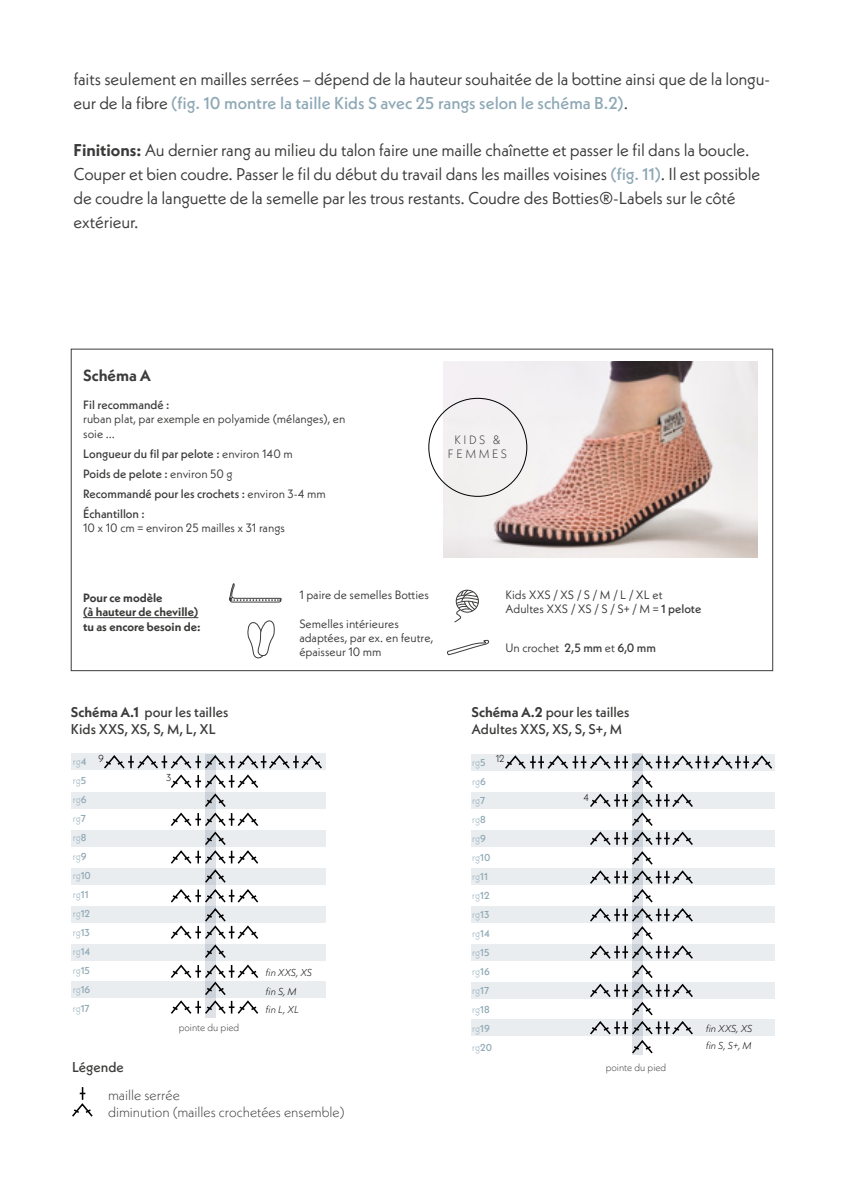
<style>
.page{position:relative;width:845px;height:1191px;background:#fff}
.page>*{position:absolute;margin:0;border:0;box-sizing:border-box;transform-origin:0 0}
.t1{font:17px/24px "Neue Kabel";letter-spacing:-.01em;color:#3b3b3a}
.t2{font:700 16px "Neue Kabel";color:#3b3b3a}
.t3{font:500 14px/16.8px "Neue Kabel";color:#3b3b3a}
.t4{font:300 14px/16.8px "Neue Kabel";color:#3b3b3a}
.t5{font:12px/14.4px "Neue Kabel";color:#3b3b3a}
.t6{font:500 12px/20px "Neue Kabel";color:#3b3b3a}
.t7{font:700 12px/14.4px "Neue Kabel";color:#3b3b3a}
.t8{font:300 12px/14.4px "Neue Kabel";letter-spacing:.21em;color:#3b3b3a;text-align:center}
.t9{font:300 10px/19px "Neue Kabel";letter-spacing:-.015em;color:#8ea8b5}
.t10{font:italic 300 10px/18.6px "Neue Kabel";letter-spacing:-.02em;color:#000}
.t11{font:300 10px "Neue Kabel";color:#3b3b3a}
.t12{font:300 10px "Neue Kabel";color:#000}
.s1{font-weight:500;color:#8ea8b5}
.s2{font-weight:700}
.s3{font-weight:400}
.s4{font-weight:500}
</style>
<div class="page">
<svg style="left:72px;top:1087px;width:21px;height:30px"></svg>
<svg style="left:447px;top:639px;width:42px;height:16px"></svg>
<svg style="left:454px;top:589px;width:25px;height:34px"></svg>
<hr style="left:83px;top:617px;width:115px;height:1px;background:#3b3b3a">
<svg style="left:229px;top:583px;width:53px;height:20px"></svg>
<svg style="left:247px;top:620px;width:28px;height:38px"></svg>
<img style="left:443px;top:362px;width:314px;height:196px">
<div style="left:471px;top:792px;width:303px;height:16px;background:#eaedf0"></div>
<div style="left:471px;top:868px;width:303px;height:16px;background:#eaedf0"></div>
<div style="left:471px;top:944px;width:303px;height:16px;background:#eaedf0"></div>
<div style="left:471px;top:1019px;width:303px;height:16px;background:#eaedf0"></div>
<div style="left:471px;top:906px;width:303px;height:16px;background:#eaedf0"></div>
<div style="left:471px;top:982px;width:303px;height:16px;background:#eaedf0"></div>
<div style="left:471px;top:754px;width:303px;height:16px;background:#eaedf0"></div>
<div style="left:471px;top:830px;width:303px;height:16px;background:#eaedf0"></div>
<svg style="left:503px;top:754px;width:271px;height:301px"></svg>
<svg style="left:632px;top:753px;width:10px;height:302px;background:#b6babf"></svg>
<div style="left:71px;top:868px;width:254px;height:16px;background:#eaedf0"></div>
<div style="left:71px;top:944px;width:254px;height:16px;background:#eaedf0"></div>
<div style="left:71px;top:981px;width:254px;height:16px;background:#eaedf0"></div>
<div style="left:71px;top:830px;width:254px;height:16px;background:#eaedf0"></div>
<div style="left:71px;top:906px;width:254px;height:16px;background:#eaedf0"></div>
<div style="left:71px;top:792px;width:254px;height:16px;background:#eaedf0"></div>
<div style="left:71px;top:753px;width:254px;height:16px;background:#eaedf0"></div>
<svg style="left:102px;top:754px;width:221px;height:261px"></svg>
<p class="t1" style="left:73px;top:67px;width:698px">faits seulement en mailles serrées – dépend de la hauteur souhaitée de la bottine ainsi que de la longu&shy;eur de la fibre <span class="s1">(fig. 10 montre la taille Kids S avec 25 rangs selon le schéma B.2)</span>.</p>
<p class="t1" style="left:73px;top:137px;width:688px"><span class="s2">Finitions:</span> Au dernier rang au milieu du talon faire une maille chaînette et passer le fil dans la boucle.<br>Couper et bien coudre. Passer le fil du début du travail dans les mailles voisines <span class="s1">(fig. 11)</span>. Il est possible de coudre la languette de la semelle par les trous restants. Coudre des Botties®-Labels sur le côté extérieur.</p>
<p class="t2" style="left:83px;top:365px;width:69px">Schéma A</p>
<p class="t6" style="left:83px;top:394px;width:88px">Fil recommandé :</p>
<p class="t5" style="left:83px;top:411px;width:264px">ruban plat, par exemple en polyamide (mélanges), en soie ...</p>
<p class="t6" style="left:83px;top:443px;width:244px">Longueur du fil par pelote : <span class="s3">environ 140 m<br></span>Poids de pelote : <span class="s3">environ 50 g<br></span>Recommandé pour les crochets : <span class="s3">environ 3-4 mm<br></span>Échantillon :</p>
<p class="t5" style="left:83px;top:520px;width:203px">10 x 10 cm = environ 25 mailles x 31 rangs</p>
<p class="t8" style="left:448px;top:432px;width:61px">KIDS &amp;<br>FEMMES</p>
<p class="t7" style="left:83px;top:590px;width:119px">Pour ce modèle<br>(à hauteur de cheville) tu as encore besoin de:</p>
<p class="t3" style="left:71px;top:703px;width:159px"><span class="s2">Schéma A.1</span> pour les tailles<br>Kids XXS, XS, S, M, L, XL</p>
<p class="t12" style="left:98px;top:752px;width:7px">9</p>
<p class="t12" style="left:166px;top:771px;width:7px">3</p>
<p class="t9" style="left:73px;top:752px;width:20px">rg<span class="s4">4 </span>rg<span class="s4">5 </span>rg<span class="s4">6 </span>rg<span class="s4">7 </span>rg<span class="s4">8 </span>rg<span class="s4">9 </span>rg<span class="s4">10 </span>rg<span class="s4">11 </span>rg<span class="s4">12 </span>rg<span class="s4">13 </span>rg<span class="s4">14 </span>rg<span class="s4">15 </span>rg<span class="s4">16 </span>rg<span class="s4">17</span></p>
<p class="t11" style="left:179px;top:1021px;width:62px">pointe du pied</p>
<p class="t5" style="left:299px;top:587px;width:131px">1 paire de semelles Botties</p>
<p class="t5" style="left:299px;top:616px;width:136px">Semelles intérieures adaptées, par ex. en feutre, épaisseur 10 mm</p>
<p class="t10" style="left:266px;top:962px;width:48px">fin XXS, XS fin S, M<br>fin L, XL</p>
<p class="t3" style="left:72px;top:1058px;width:53px">Légende</p>
<p class="t4" style="left:108px;top:1086px;width:238px">maille serrée<br>diminution (mailles crochetées ensemble)</p>
<p class="t5" style="left:505px;top:587px;width:197px">Kids XXS / XS / S / M / L / XL et<br>Adultes XXS / XS / S / S+ / M = <span class="s4">1 pelote</span></p>
<p class="t5" style="left:505px;top:641px;width:152px">Un crochet <span class="s4">2,5 mm</span> et <span class="s4">6,0 mm</span></p>
<p class="t3" style="left:471px;top:703px;width:160px"><span class="s2">Schéma A.2</span> pour les tailles<br>Adultes XXS, XS, S, S+, M</p>
<p class="t12" style="left:496px;top:752px;width:10px">12</p>
<p class="t12" style="left:583px;top:791px;width:7px">4</p>
<p class="t9" style="left:472px;top:752px;width:21px">rg<span class="s4">5 </span>rg<span class="s4">6 </span>rg<span class="s4">7 </span>rg<span class="s4">8 </span>rg<span class="s4">9 </span>rg<span class="s4">10 </span>rg<span class="s4">11 </span>rg<span class="s4">12 </span>rg<span class="s4">13 </span>rg<span class="s4">14 </span>rg<span class="s4">15 </span>rg<span class="s4">16 </span>rg<span class="s4">17 </span>rg<span class="s4">18 </span>rg<span class="s4">19 </span>rg<span class="s4">20</span></p>
<p class="t11" style="left:606px;top:1061px;width:62px">pointe du pied</p>
<p class="t10" style="left:706px;top:1019px;width:48px;line-height:17.4px">fin XXS, XS fin S, S+, M</p>
</div>
